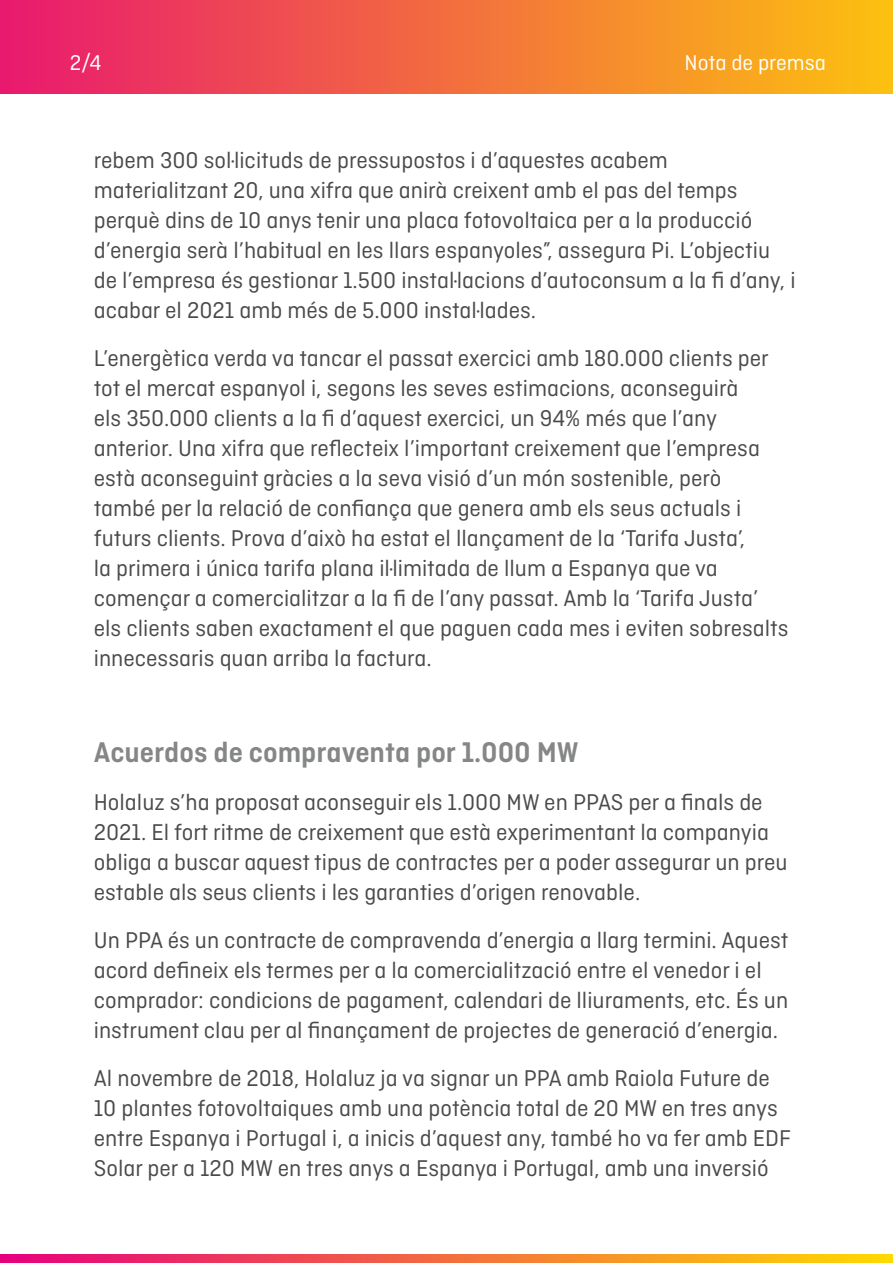
<style>
.page{position:relative;width:893px;height:1263px;background:#fff}
.page>*{position:absolute;margin:0;border:0;box-sizing:border-box;transform-origin:0 0}
.t1{font:600 30px "Ciutadella";color:#858787}
.t2{font:24px/30px "Ciutadella";color:#4a4a4a}
.t3{font:22.5px "Ciutadella";color:#fff}
</style>
<div class="page">
<div style="left:0;top:0;width:892px;height:93px;background:linear-gradient(to right,#e9196f,#fcc10f)"></div>
<svg style="left:0;top:1254px;width:892px;height:9px;background:#f26c3f"></svg>
<p class="t3" style="left:70px;top:51px;width:33px">2/4</p>
<p class="t3" style="left:684px;top:51px;width:143px">Nota de premsa</p>
<p class="t2" style="left:94px;top:145px;width:703px">rebem 300 sol·licituds de pressupostos i d’aquestes acabem materialitzant 20, una xifra que anirà creixent amb el pas del temps perquè dins de 10 anys tenir una placa fotovoltaica per a la producció d’energia serà l’habitual en les llars espanyoles”, assegura Pi. L’objectiu de l’empresa és gestionar 1.500 instal·lacions d’autoconsum a la fi d’any, i acabar el 2021 amb més de 5.000 instal·lades.</p>
<p class="t2" style="left:94px;top:343px;width:696px">L’energètica verda va tancar el passat exercici amb 180.000 clients per tot el mercat espanyol i, segons les seves estimacions, aconseguirà<br>els 350.000 clients a la fi d’aquest exercici, un 94% més que l’any anterior. Una xifra que reflecteix l’important creixement que l’empresa està aconseguint gràcies a la seva visió d’un món sostenible, però també per la relació de confiança que genera amb els seus actuals i futurs clients. Prova d’això ha estat el llançament de la ‘Tarifa Justa’,<br>la primera i única tarifa plana il·limitada de llum a Espanya que va començar a comercialitzar a la fi de l’any passat. Amb la ‘Tarifa Justa’ els clients saben exactament el que paguen cada mes i eviten sobresalts innecessaris quan arriba la factura.</p>
<p class="t1" style="left:94px;top:735px;width:486px">Acuerdos de compraventa por 1.000 MW</p>
<p class="t2" style="left:94px;top:787px;width:695px">Holaluz s’ha proposat aconseguir els 1.000 MW en PPAS per a finals de 2021. El fort ritme de creixement que està experimentant la companyia obliga a buscar aquest tipus de contractes per a poder assegurar un preu estable als seus clients i les garanties d’origen renovable.</p>
<p class="t2" style="left:94px;top:925px;width:696px">Un PPA és un contracte de compravenda d’energia a llarg termini. Aquest acord defineix els termes per a la comercialització entre el venedor i el comprador: condicions de pagament, calendari de lliuraments, etc. És un instrument clau per al finançament de projectes de generació d’energia.</p>
<p class="t2" style="left:94px;top:1063px;width:698px">Al novembre de 2018, Holaluz ja va signar un PPA amb Raiola Future de 10 plantes fotovoltaiques amb una potència total de 20 MW en tres anys entre Espanya i Portugal i, a inicis d’aquest any, també ho va fer amb EDF Solar per a 120 MW en tres anys a Espanya i Portugal, amb una inversió</p>
</div>
